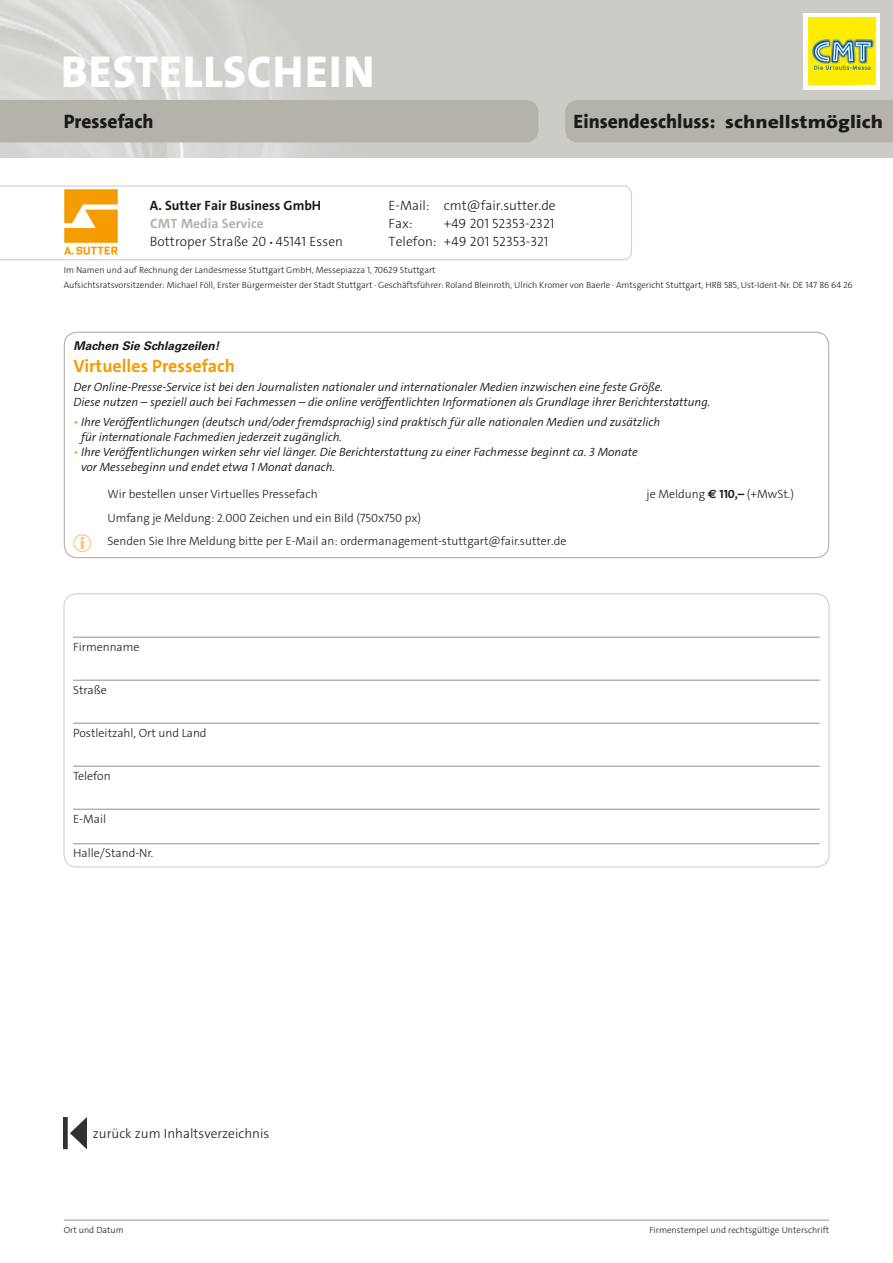
<style>
.page{position:relative;width:893px;height:1263px;background:#fff}
.page>*{position:absolute;margin:0;border:0;box-sizing:border-box;transform-origin:0 0}
.t1{font:800 45px "The Sans C4 s";letter-spacing:.025em;color:#fff}
.t2{font:800 19.5px "The Sans C4 s";color:#1a1a18}
.t3{font:700 18px "The Sans C4 s";color:#f59c00}
.t4{font:300 13.5px/18px "The Sans C4 s";color:#1a1a18}
.t5{font:700 13.5px "The Sans C4 s";color:#1a1a18}
.t6{font:italic 300 12px/15px "The Sans C4 s";color:#1a1a18}
.t7{font:300 12px "The Sans C4 s";color:#1a1a18}
.t8{font:italic 700 12px "Univers LT Std";color:#1a1a18}
.t9{font:300 9px/15px "The Sans C4 s";color:#1a1a18}
.s1{font-size:18px}
.s2{font-weight:700;color:#b5b1ab}
.s3{font-size:10.5px}
.s4{color:#f59c00}
.s5{font-weight:700}
.s6{color:#fbc576}
</style>
<div class="page">
<hr style="left:64px;top:1219px;width:765px;height:2px;background:#9c9d9d">
<svg style="left:0;top:185px;width:632px;height:75px"></svg>
<svg style="left:64px;top:189px;width:54px;height:66px"></svg>
<hr style="left:64px;top:1117px;width:3px;height:32px;background:#1a1a18">
<div style="left:63px;top:1117px;width:5px;height:32px;border:1px solid #1a1a18"></div>
<svg style="left:70px;top:1117px;width:17px;height:33px"></svg>
<svg style="left:808px;top:17px;width:68px;height:68px;background:#dad82c"></svg>
<div style="left:565px;top:100px;width:328px;height:42px;background:#b5b1ab"></div>
<div style="left:0;top:100px;width:538px;height:42px;background:#b5b1ab"></div>
<div style="left:64px;top:332px;width:765px;height:226px;border:1px solid #b5b1ab;border-radius:13px"></div>
<hr style="left:73px;top:637px;width:747px;height:1px;background:#9c9d9d">
<hr style="left:73px;top:680px;width:747px;height:1px;background:#9c9d9d">
<hr style="left:73px;top:723px;width:747px;height:1px;background:#9c9d9d">
<hr style="left:73px;top:766px;width:747px;height:1px;background:#9c9d9d">
<hr style="left:73px;top:809px;width:747px;height:1px;background:#9c9d9d">
<hr style="left:73px;top:843px;width:747px;height:1px;background:#9c9d9d">
<h1 class="t1" style="left:61px;top:43px;width:315px">BESTELLSCHEIN</h1>
<h2 class="t2" style="left:64px;top:109px;width:91px">Pressefach</h2>
<h2 class="t2" style="left:573px;top:109px;width:311px">Einsendeschluss: <span class="s1">schnellstmöglich</span></h2>
<p class="t5" style="left:150px;top:197px;width:173px">A. Sutter Fair Business GmbH</p>
<p class="t4" style="left:150px;top:215px;width:195px"><span class="s2">CMT Media Service<br></span>Bottroper Straße 20 <span class="s3">•</span> 45141 Essen</p>
<p class="t4" style="left:389px;top:196px;width:169px">E-Mail: cmt@fair.sutter.de<br>Fax:</p>
<p class="t4" style="left:389px;top:214px;width:167px;text-indent:55px">+49 201 52353-2321<br>Telefon: +49 201 52353-321</p>
<p class="t9" style="left:64px;top:262px;width:790px">Im Namen und auf Rechnung der Landesmesse Stuttgart GmbH, Messepiazza 1, 70629 Stuttgart<br>Aufsichtsratsvorsitzender: Michael Föll, Erster Bürgermeister der Stadt Stuttgart ∙ Geschäftsführer: Roland Bleinroth, Ulrich Kromer von Baerle ∙ Amtsgericht Stuttgart, HRB 585, Ust-Ident-Nr. DE 147 86 64 26</p>
<p class="t8" style="left:73px;top:339px;width:147px">Machen Sie Schlagzeilen!</p>
<h3 class="t3" style="left:73px;top:354px;width:163px">Virtuelles Pressefach</h3>
<p class="t6" style="left:73px;top:380px;width:638px">Der Online-Presse-Service ist bei den Journalisten nationaler und internationaler Medien inzwischen eine feste Größe.<br>Diese nutzen – speziell auch bei Fachmessen – die online veröffentlichten Informationen als Grundlage ihrer Berichterstattung.</p>
<p class="t6" style="left:81px;top:414px;width:581px;text-indent:-8px"><span class="s4">•</span> Ihre Veröffentlichungen (deutsch und/oder fremdsprachig) sind praktisch für alle nationalen Medien und zusätzlich für internationale Fachmedien jederzeit zugänglich.</p>
<p class="t6" style="left:81px;top:444px;width:558px;text-indent:-8px"><span class="s4">•</span> Ihre Veröffentlichungen wirken sehr viel länger. Die Berichterstattung zu einer Fachmesse beginnt ca. 3 Monate vor Messebeginn und endet etwa 1 Monat danach.</p>
<p class="t7" style="left:107px;top:487px;width:212px">Wir bestellen unser Virtuelles Pressefach</p>
<p class="t7" style="left:647px;top:487px;width:149px">je Meldung <span class="s5">110,–</span> (+MwSt.)</p>
<p class="t7" style="left:107px;top:510px;width:315px">Umfang je Meldung: 2.000 Zeichen und ein Bild (750x750 px)</p>
<p class="t7" style="left:73px;top:534px;width:494px"><span class="s6">•</span> Senden Sie Ihre Meldung bitte per E-Mail an: ordermanagement-stuttgart@fair.sutter.de</p>
<p class="t7" style="left:73px;top:639px;width:68px">Firmenname</p>
<p class="t7" style="left:73px;top:682px;width:35px">Straße</p>
<p class="t7" style="left:73px;top:725px;width:135px">Postleitzahl, Ort und Land</p>
<p class="t7" style="left:73px;top:768px;width:39px">Telefon</p>
<p class="t7" style="left:73px;top:811px;width:35px">E-Mail</p>
<p class="t7" style="left:73px;top:845px;width:82px">Halle/Stand-Nr.</p>
<p class="t4" style="left:93px;top:1125px;width:178px">zurück zum Inhaltsverzeichnis</p>
<p class="t9" style="left:64px;top:1223px;width:62px">Ort und Datum</p>
<p class="t9" style="left:649px;top:1223px;width:181px">Firmenstempel und rechtsgültige Unterschrift</p>
</div>
